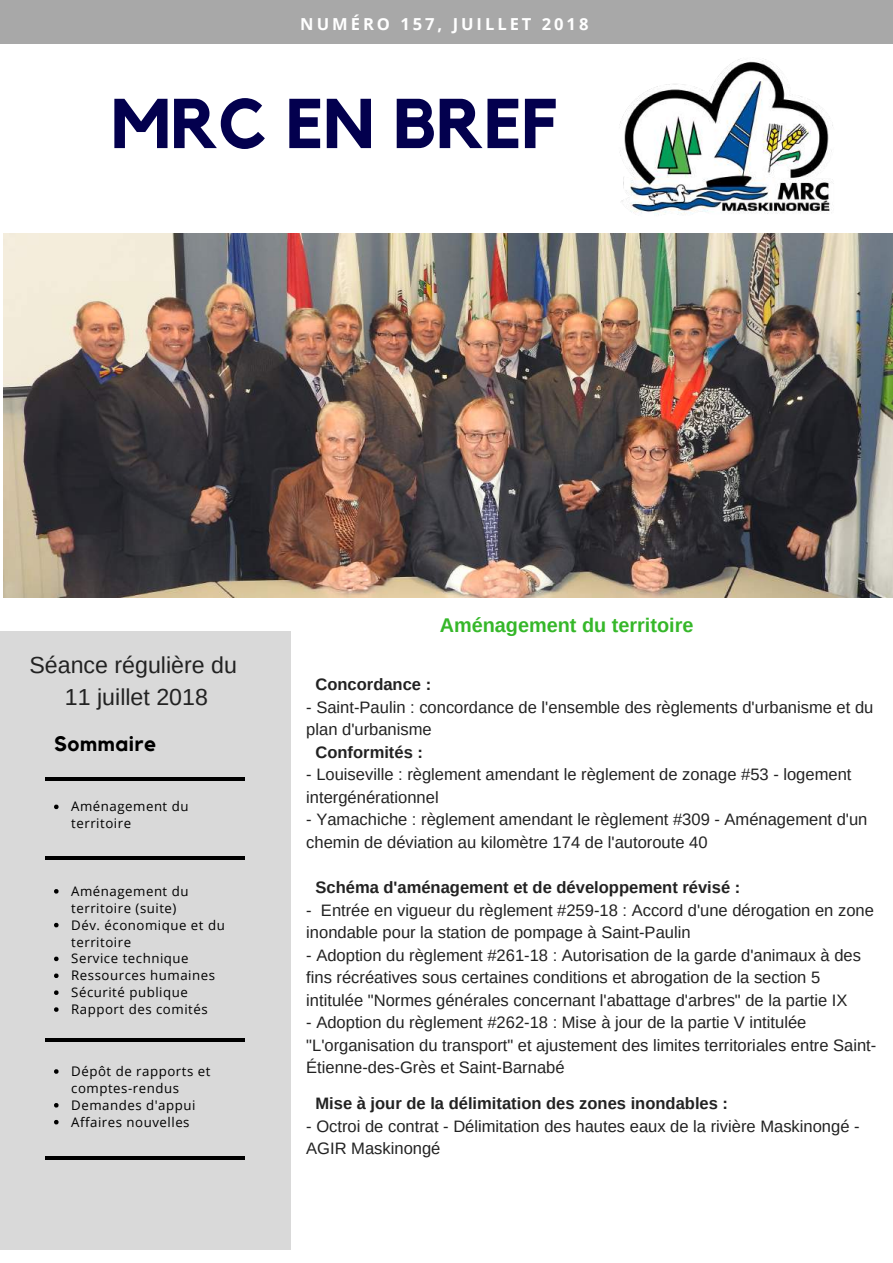
<style>
.page{position:relative;width:893px;height:1263px;background:#fff}
.page>*{position:absolute;margin:0;border:0;box-sizing:border-box;transform-origin:0 0}
.t1{font:700 69.6px "Kollektif";color:#03004e}
.t2{font:23.25px/31.5px "Arimo";color:#222;text-align:center}
.t3{font:700 20.85px "Kollektif";letter-spacing:.03em;color:#000}
.t4{font:700 19.8px "Arimo";color:#35b729}
.t5{font:16.5px/22.5px "Arimo";color:#222}
.t6{font:700 16.5px "Arimo";color:#222}
.t7{font:700 16.5px "Open Sans";letter-spacing:.18em;color:#fff}
.t8{font:13.2px/17px "Open Sans";letter-spacing:.04em;color:#000}
</style>
<div class="page">
<div style="left:0;top:632px;width:290px;height:618px;background:#d9d9d9"></div>
<hr style="left:45px;top:777px;width:199px;height:3px;background:#000">
<hr style="left:45px;top:856px;width:199px;height:3px;background:#000">
<hr style="left:45px;top:1038px;width:199px;height:3px;background:#000">
<hr style="left:45px;top:1156px;width:199px;height:4px;background:#000">
<svg style="left:54px;top:805px;width:5px;height:4px"></svg>
<svg style="left:54px;top:889px;width:5px;height:4px"></svg>
<svg style="left:54px;top:923px;width:5px;height:4px"></svg>
<svg style="left:54px;top:957px;width:5px;height:4px"></svg>
<svg style="left:54px;top:973px;width:5px;height:5px"></svg>
<svg style="left:54px;top:990px;width:5px;height:5px"></svg>
<svg style="left:54px;top:1007px;width:5px;height:5px"></svg>
<svg style="left:54px;top:1069px;width:5px;height:5px"></svg>
<svg style="left:54px;top:1103px;width:5px;height:4px"></svg>
<svg style="left:54px;top:1120px;width:5px;height:4px"></svg>
<img style="left:3px;top:233px;width:890px;height:365px">
<div style="left:0;top:0;width:893px;height:44px;background:#a8a8a8"></div>
<img style="left:619px;top:58px;width:215px;height:157px">
<p class="t7" style="left:300px;top:12px;width:290px">NUMÉRO 157, JUILLET 2018</p>
<h1 class="t1" style="left:111px;top:92px;width:447px">MRC EN BREF</h1>
<h2 class="t2" style="left:30px;top:649px;width:209px">Séance régulière du<br>11 juillet 2018</h2>
<p class="t3" style="left:54px;top:734px;width:104px">Sommaire</p>
<p class="t8" style="left:71px;top:798px;width:119px">Aménagement du territoire</p>
<p class="t8" style="left:71px;top:882px;width:155px">Aménagement du territoire (suite)<br>Dév. économique et du territoire<br>Service technique<br>Ressources humaines<br>Sécurité publique<br>Rapport des comités</p>
<p class="t8" style="left:71px;top:1062px;width:141px">Dépôt de rapports et comptes-rendus<br>Demandes d'appui<br>Affaires nouvelles</p>
<p class="t4" style="left:440px;top:614px;width:255px">Aménagement du territoire</p>
<p class="t6" style="left:315px;top:675px;width:117px">Concordance :</p>
<p class="t5" style="left:306px;top:696px;width:569px">- Saint-Paulin : concordance de l'ensemble des règlements d'urbanisme et du plan d'urbanisme</p>
<p class="t6" style="left:315px;top:743px;width:109px">Conformités :</p>
<p class="t5" style="left:306px;top:763px;width:547px">- Louiseville : règlement amendant le règlement de zonage #53 - logement intergénérationnel</p>
<p class="t5" style="left:306px;top:808px;width:563px">- Yamachiche : règlement amendant le règlement #309 - Aménagement d'un chemin de déviation au kilomètre 174 de l'autoroute 40</p>
<p class="t6" style="left:315px;top:878px;width:426px">Schéma d'aménagement et de développement révisé :</p>
<p class="t5" style="left:306px;top:898px;width:569px">- Entrée en vigueur du règlement #259-18 : Accord d'une dérogation en zone inondable pour la station de pompage à Saint-Paulin</p>
<p class="t5" style="left:306px;top:943px;width:556px">- Adoption du règlement #261-18 : Autorisation de la garde d'animaux à des fins récréatives sous certaines conditions et abrogation de la section 5 intitulée "Normes générales concernant l'abattage d'arbres" de la partie IX</p>
<p class="t5" style="left:306px;top:1011px;width:572px">- Adoption du règlement #262-18 : Mise à jour de la partie V intitulée "L'organisation du transport" et ajustement des limites territoriales entre Saint-<br>Étienne-des-Grès et Saint-Barnabé</p>
<p class="t6" style="left:315px;top:1094px;width:414px">Mise à jour de la délimitation des zones inondables :</p>
<p class="t5" style="left:306px;top:1115px;width:555px">- Octroi de contrat - Délimitation des hautes eaux de la rivière Maskinongé -<br>AGIR Maskinongé</p>
</div>
